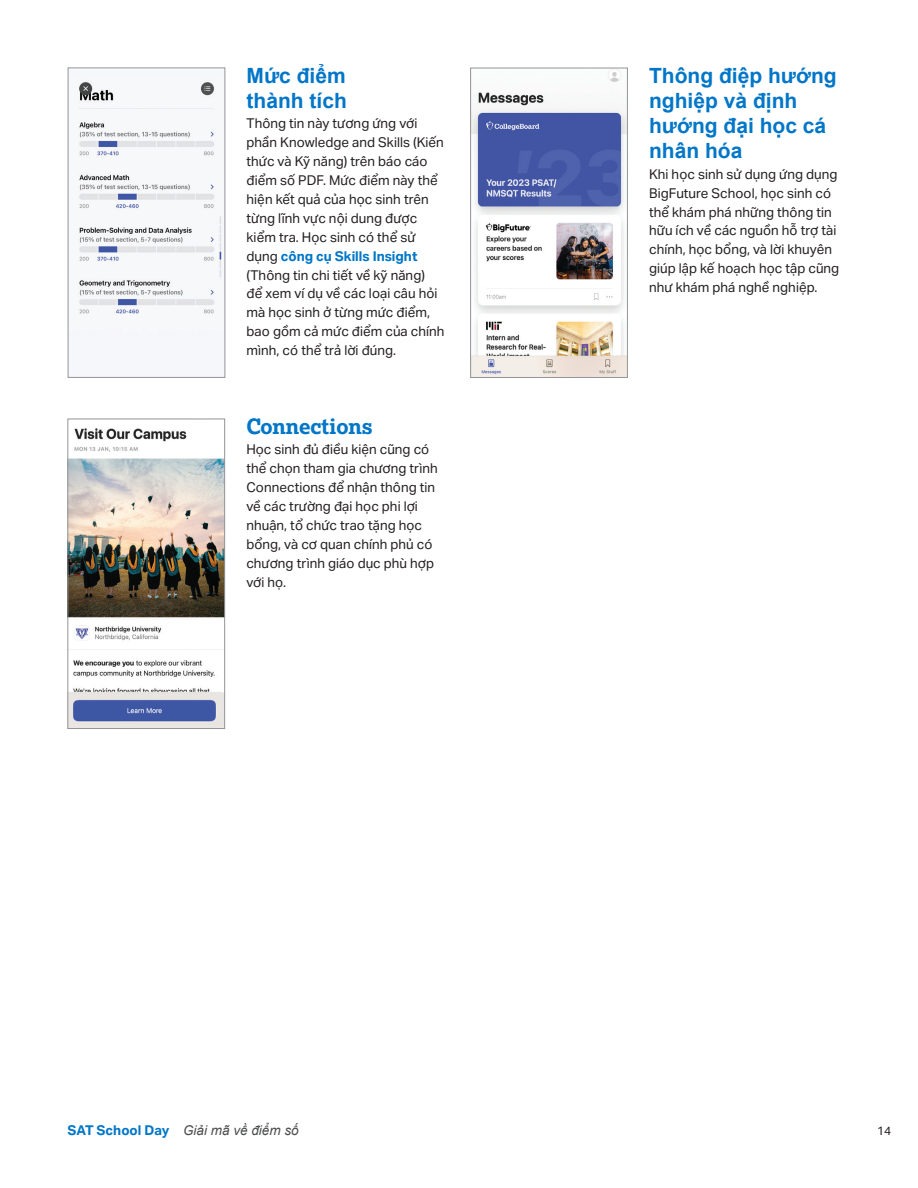
<style>
.page{position:relative;width:918px;height:1188px;background:#fff}
.page>*{position:absolute;margin:0;border:0;box-sizing:border-box;transform-origin:0 0}
.B_Head{font:700 21px/25.2px "Arial";color:#0076c8}
.B_Head-2{font:700 21px "Lexia";color:#0076c8}
.Body_Text{font:13.5px/18.9px "Aktiv Grotesk";color:#231f20}
.t1{font:italic 13.5px "Arial";color:#4b4c4d}
.t2{font:12px "Aktiv Grotesk";color:#231f20}
.s1{font-weight:700;color:#0076c8}
.s2{font-family:"Aktiv Grotesk";font-weight:700;font-style:normal;color:#0076c8}
</style>
<div class="page">
<img style="left:472px;top:70px;width:154px;height:306px">
<div style="left:470px;top:68px;width:158px;height:310px;border:1px solid #939598"></div>
<div style="left:68px;top:724px;width:157px;height:5px;background:#eae6e3"></div>
<img style="left:69px;top:428px;width:154px;height:296px">
<div style="left:67px;top:419px;width:158px;height:310px;border:1px solid #939598"></div>
<div style="left:68px;top:68px;width:157px;height:310px;background:#f6f7fa;border:1px solid #939598"></div>
<img style="left:69px;top:79px;width:155px;height:256px">
<h2 class="B_Head" style="left:247px;top:63px;width:102px">Mức điểm thành tích</h2>
<p class="Body_Text" style="left:247px;top:114px;width:199px">Thông tin này tương ứng với phần Knowledge and Skills (Kiến thức và Kỹ năng) trên báo cáo điểm số PDF. Mức điểm này thể hiện kết quả của học sinh trên từng lĩnh vực nội dung được kiểm tra. Học sinh có thể sử dụng <span class="s1">công cụ Skills Insight </span>(Thông tin chi tiết về kỹ năng)<br>để xem ví dụ về các loại câu hỏi mà học sinh ở từng mức điểm, bao gồm cả mức điểm của chính mình, có thể trả lời đúng.</p>
<h2 class="B_Head-2" style="left:246px;top:412px;width:128px">Connections</h2>
<p class="Body_Text" style="left:246px;top:440px;width:193px">Học sinh đủ điều kiện cũng có thể chọn tham gia chương trình<br>Connections để nhận thông tin về các trường đại học phi lợi nhuận, tổ chức trao tặng học bổng, và cơ quan chính phủ có chương trình giáo dục phù hợp với họ.</p>
<h2 class="B_Head" style="left:649px;top:63px;width:189px">Thông điệp hướng nghiệp và định hướng đại học cá nhân hóa</h2>
<p class="Body_Text" style="left:649px;top:165px;width:192px">Khi học sinh sử dụng ứng dụng<br>BigFuture School, học sinh có thể khám phá những thông tin hữu ích về các nguồn hỗ trợ tài chính, học bổng, và lời khuyên giúp lập kế hoạch học tập cũng như khám phá nghề nghiệp.</p>
<p class="t1" style="left:68px;top:1121px;width:233px"><span class="s2">SAT School Day</span> Giải mã về điểm số</p>
<p class="t2" style="left:877px;top:1123px;width:16px">14</p>
</div>
